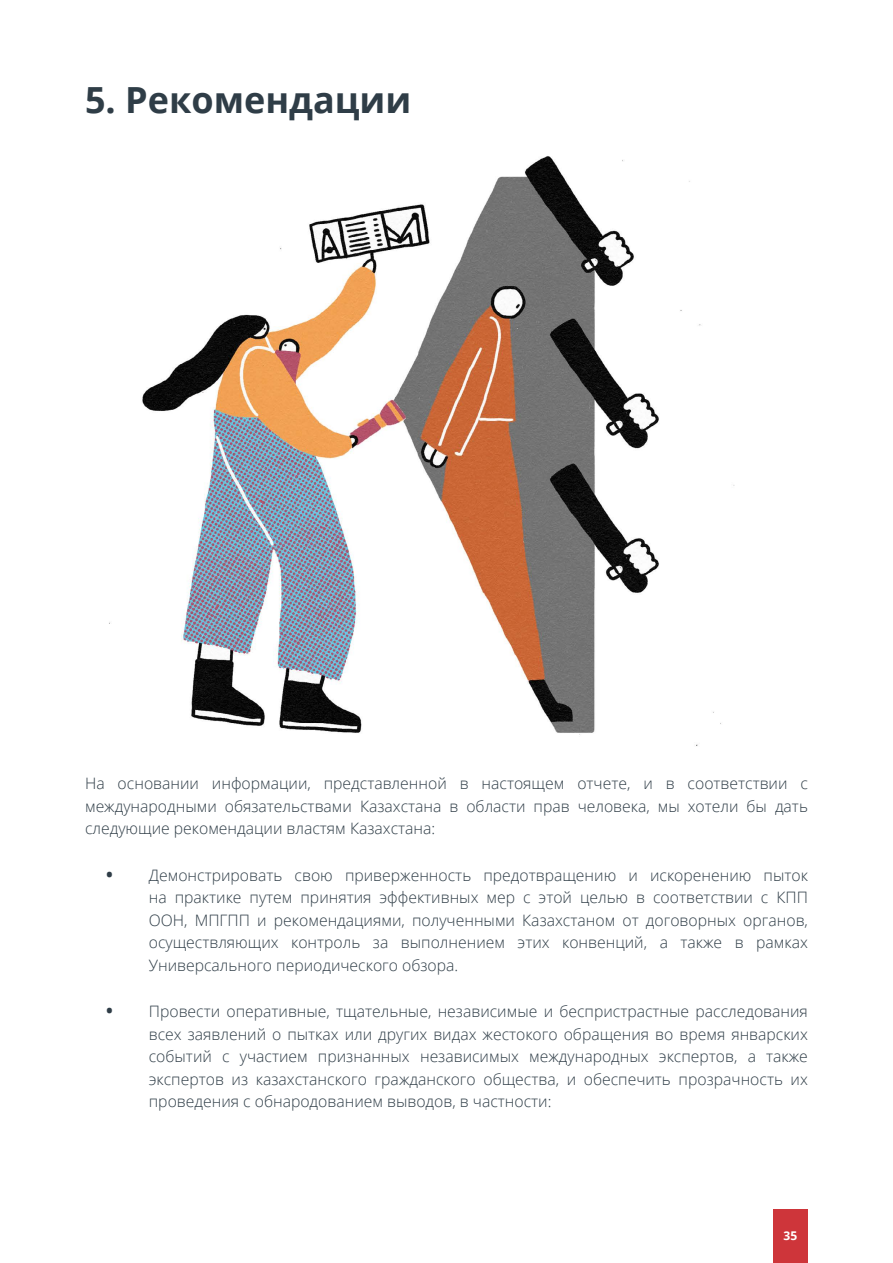
<style>
.page{position:relative;width:893px;height:1263px;background:#fff}
.page>*{position:absolute;margin:0;border:0;box-sizing:border-box;transform-origin:0 0}
.t1{font:700 36px "Open Sans";color:#2f3d47}
.t2{font:300 15.75px/22.5px "Open Sans";color:#2f3d47;text-align:justify}
.t3{font:700 12px "Open Sans";color:#fff}
.s1{font-weight:700;font-size:18px}
</style>
<div class="page">
<div style="left:773px;top:1209px;width:35px;height:54px;background:#ce353a"></div>
<img style="left:109px;top:156px;width:626px;height:590px">
<h1 class="t1" style="left:85px;top:74px;width:328px">5. Рекомендации</h1>
<p class="t2" style="left:85px;top:772px;width:724px">На основании информации, представленной в настоящем отчете, и в соответствии с международными обязательствами Казахстана в области прав человека, мы хотели бы дать следующие рекомендации властям Казахстана:</p>
<p class="t2" style="left:149px;top:863px;width:661px;text-indent:-43px"><span class="s1">•</span> Демонстрировать свою приверженность предотвращению и искоренению пыток на практике путем принятия эффективных мер с этой целью в соответствии с КПП ООН, МПГПП и рекомендациями, полученными Казахстаном от договорных органов, осуществляющих контроль за выполнением этих конвенций, а также в рамках Универсального периодического обзора.</p>
<p class="t2" style="left:149px;top:1000px;width:661px;text-indent:-43px"><span class="s1">•</span> Провести оперативные, тщательные, независимые и беспристрастные расследования всех заявлений о пытках или других видах жестокого обращения во время январских событий с участием признанных независимых международных экспертов, а также экспертов из казахстанского гражданского общества, и обеспечить прозрачность их проведения с обнародованием выводов, в частности:</p>
<p class="t3" style="left:784px;top:1227px;width:15px">35</p>
</div>
